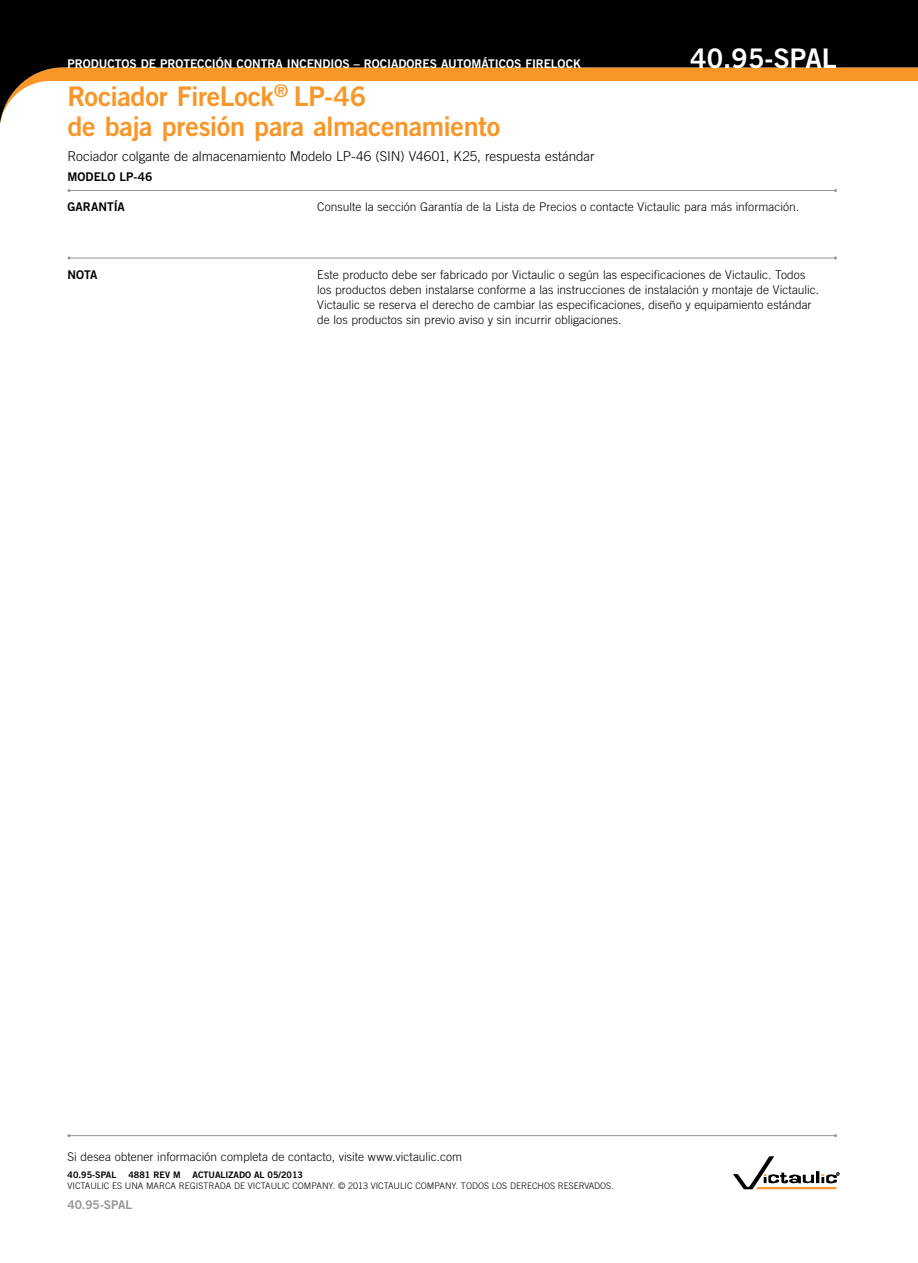
<style>
.page{position:relative;width:918px;height:1263px;background:#fff}
.page>*{position:absolute;margin:0;border:0;box-sizing:border-box;transform-origin:0 0}
.t1{font:27px/30px "Trade Gothic LT Std Bd 2";letter-spacing:-.015em;color:#f89728}
.t2{font:27px "Trade Gothic LT Std Bd 2";color:#fff}
.t3{font:300 13.5px "Trade Gothic LT Std";letter-spacing:-.005em;color:#000}
.t4{font:300 12px/15px "Trade Gothic LT Std";letter-spacing:.005em;color:#000}
.t5{font:12px "Trade Gothic LT Std Bd 2";letter-spacing:-.005em;color:#fff}
.t6{font:12px "Trade Gothic LT Std Bd 2";color:#000}
.t7{font:12px "Trade Gothic LT Std Bd 2";letter-spacing:-.005em;color:#939598}
.t8{font:300 9px "Trade Gothic LT Std";color:#000}
.t9{font:9px "Trade Gothic LT Std Bd 2";color:#000}
</style>
<div class="page">
<hr style="left:69px;top:258px;width:767px;height:1px;background:#939598">
<svg style="left:0;top:0;width:918px;height:124px;fill:#000"></svg>
<hr style="left:69px;top:190px;width:767px;height:1px;background:#939598">
<hr style="left:69px;top:1135px;width:767px;height:1px;background:#939598">
<svg style="left:733px;top:1156px;width:106px;height:33px"></svg>
<p class="t5" style="left:68px;top:56px;width:515px">PRODUCTOS DE PROTECCIÓN CONTRA INCENDIOS – ROCIADORES AUTOMÁTICOS FIRELOCK</p>
<h1 class="t2" style="left:690px;top:41px;width:148px">40.95-SPAL</h1>
<h1 class="t1" style="left:67px;top:80px;width:434px">Rociador FireLock<sup>®</sup> LP-46<br>de baja presión para almacenamiento</h1>
<p class="t3" style="left:67px;top:149px;width:529px">Rociador colgante de almacenamiento Modelo LP-46 (SIN) V4601, K25, respuesta estándar</p>
<p class="t6" style="left:67px;top:169px;width:86px">MODELO LP-46</p>
<p class="t6" style="left:68px;top:199px;width:59px">GARANTÍA</p>
<p class="t6" style="left:68px;top:267px;width:32px">NOTA</p>
<p class="t4" style="left:317px;top:199px;width:483px">Consulte la sección Garantía de la Lista de Precios o contacte Victaulic para más información.</p>
<p class="t4" style="left:317px;top:267px;width:503px">Este producto debe ser fabricado por Victaulic o según las especificaciones de Victaulic. Todos los productos deben instalarse conforme a las instrucciones de instalación y montaje de Victaulic.<br>Victaulic se reserva el derecho de cambiar las especificaciones, diseño y equipamiento estándar de los productos sin previo aviso y sin incurrir obligaciones.</p>
<p class="t4" style="left:68px;top:1149px;width:396px">Si desea obtener información completa de contacto, visite www.victaulic.com</p>
<p class="t9" style="left:68px;top:1169px;width:50px">40.95-SPAL</p>
<p class="t9" style="left:128px;top:1169px;width:54px">4881 REV M</p>
<p class="t9" style="left:193px;top:1169px;width:112px">ACTUALIZADO AL 05/2013</p>
<p class="t8" style="left:68px;top:1181px;width:548px">VICTAULIC ES UNA MARCA REGISTRADA DE VICTAULIC COMPANY. © 2013 VICTAULIC COMPANY. TODOS LOS DERECHOS RESERVADOS.</p>
<p class="t7" style="left:68px;top:1197px;width:66px">40.95-SPAL</p>
</div>
